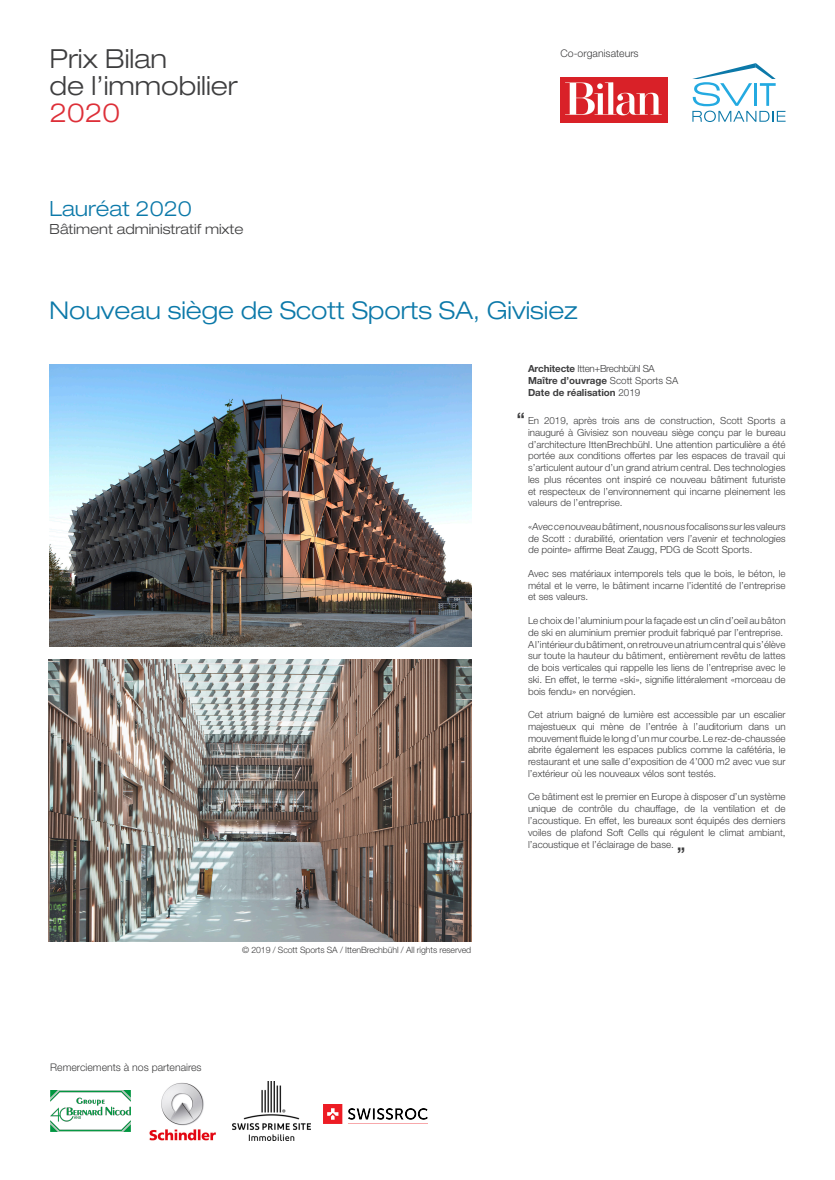
<style>
.page{position:relative;width:835px;height:1180px;background:#fff}
.page>*{position:absolute;margin:0;border:0;box-sizing:border-box;transform-origin:0 0}
.t1{font:300 expanded 26.32px "Helvetica Neue LT Std";color:#3e3e3f}
.t2{font:300 expanded 26.32px "Helvetica Neue LT Std";color:#dd2f38}
.t3{font:300 expanded 24.5px "Helvetica Neue LT Std";color:#0c79a9}
.t4{font:300 expanded 21px "Helvetica Neue LT Std";color:#0c79a9}
.t5{font:700 17.5px "Helvetica Neue LT Std";color:#3e3e3f}
.t6{font:300 expanded 14px "Helvetica Neue LT Std";color:#3e3e3f}
.t7{font:300 10.5px "Helvetica Neue LT Std";color:#3e3e3f}
.t8{font:300 9.8px/11.8px "Helvetica Neue LT Std";color:#3e3e3f;text-align:justify}
.t9{font:700 9.8px "Helvetica Neue LT Std";color:#3e3e3f}
.t10{font:300 9.8px "Helvetica Neue LT Std";letter-spacing:-.03em;color:#3e3e3f}
.t11{font:300 8.75px "Helvetica Neue LT Std";letter-spacing:-.01em;color:#3e3e3f}
.s1{font-weight:700}
.s2{font-weight:300}
</style>
<div class="page">
<svg style="left:692px;top:63px;width:93px;height:59px"></svg>
<img style="left:560px;top:77px;width:107px;height:45px">
<img style="left:149px;top:1082px;width:67px;height:58px">
<img style="left:324px;top:1104px;width:104px;height:19px">
<img style="left:50px;top:1090px;width:80px;height:41px">
<img style="left:232px;top:1081px;width:78px;height:59px">
<img style="left:50px;top:365px;width:421px;height:281px">
<img style="left:49px;top:660px;width:422px;height:281px">
<p class="t1" style="left:50px;top:43px;width:119px">Prix Bilan</p>
<p class="t1" style="left:50px;top:70px;width:189px">de l’immobilier</p>
<p class="t2" style="left:50px;top:97px;width:72px">2020</p>
<p class="t4" style="left:50px;top:196px;width:144px">Lauréat 2020</p>
<p class="t6" style="left:50px;top:220px;width:195px">Bâtiment administratif mixte</p>
<p class="t7" style="left:560px;top:47px;width:80px">Co-organisateurs</p>
<p class="t3" style="left:50px;top:296px;width:529px">Nouveau siège de Scott Sports SA, Givisiez</p>
<p class="t11" style="left:242px;top:944px;width:230px">© 2019 / Scott Sports SA / IttenBrechbühl / All rights reserved</p>
<p class="t7" style="left:50px;top:1060px;width:153px">Remerciements à nos partenaires</p>
<p class="t10" style="left:528px;top:363px;width:128px"><span class="s1">Architecte</span> Itten+Brechbühl SA</p>
<p class="t9" style="left:528px;top:374px;width:152px">Maître d’ouvrage <span class="s2">Scott Sports SA</span></p>
<p class="t9" style="left:528px;top:386px;width:114px">Date de réalisation <span class="s2">2019</span></p>
<p class="t8" style="left:528px;top:414px;width:259px">En 2019, après trois ans de construction, Scott Sports a inauguré à Givisiez son nouveau siège conçu par le bureau d’architecture IttenBrechbühl. Une attention particulière a été portée aux conditions offertes par les espaces de travail qui s’articulent autour d’un grand atrium central. Des technologies les plus récentes ont inspiré ce nouveau bâtiment futuriste et respecteux de l’environnement qui incarne pleinement les valeurs de l’entreprise.</p>
<p class="t8" style="left:528px;top:520px;width:259px">«Avec ce nouveau bâtiment, nous nous focalisons sur les valeurs de Scott : durabilité, orientation vers l’avenir et technologies de pointe» affirme Beat Zaugg, PDG de Scott Sports.</p>
<p class="t8" style="left:528px;top:567px;width:259px">Avec ses matériaux intemporels tels que le bois, le béton, le métal et le verre, le bâtiment incarne l’identité de l’entreprise et ses valeurs.</p>
<p class="t8" style="left:528px;top:614px;width:259px">Le choix de l’aluminium pour la façade est un clin d’oeil au bâton de ski en aluminium premier produit fabriqué par l’entreprise.</p>
<p class="t8" style="left:528px;top:638px;width:259px">A l’intérieur du bâtiment, on retrouve un atrium central qui s’élève sur toute la hauteur du bâtiment, entièrement revêtu de lattes de bois verticales qui rappelle les liens de l’entreprise avec le ski. En effet, le terme «ski», signifie littéralement «morceau de bois fendu» en norvégien.</p>
<p class="t8" style="left:528px;top:708px;width:259px">Cet atrium baigné de lumière est accessible par un escalier majestueux qui mène de l’entrée à l’auditorium dans un mouvement fluide le long d’un mur courbe. Le rez-de-chaussée abrite également les espaces publics comme la cafétéria, le restaurant et une salle d’exposition de 4’000 m2 avec vue sur l’extérieur où les nouveaux vélos sont testés.</p>
<p class="t8" style="left:528px;top:791px;width:259px">Ce bâtiment est le premier en Europe à disposer d’un système unique de contrôle du chauffage, de la ventilation et de l’acoustique. En effet, les bureaux sont équipés des derniers voiles de plafond Soft Cells qui régulent le climat ambiant, l’acoustique et l’éclairage de base.</p>
<p class="t5" style="left:517px;top:408px;width:10px">“</p>
<p class="t5" style="left:677px;top:843px;width:10px">”</p>
</div>
